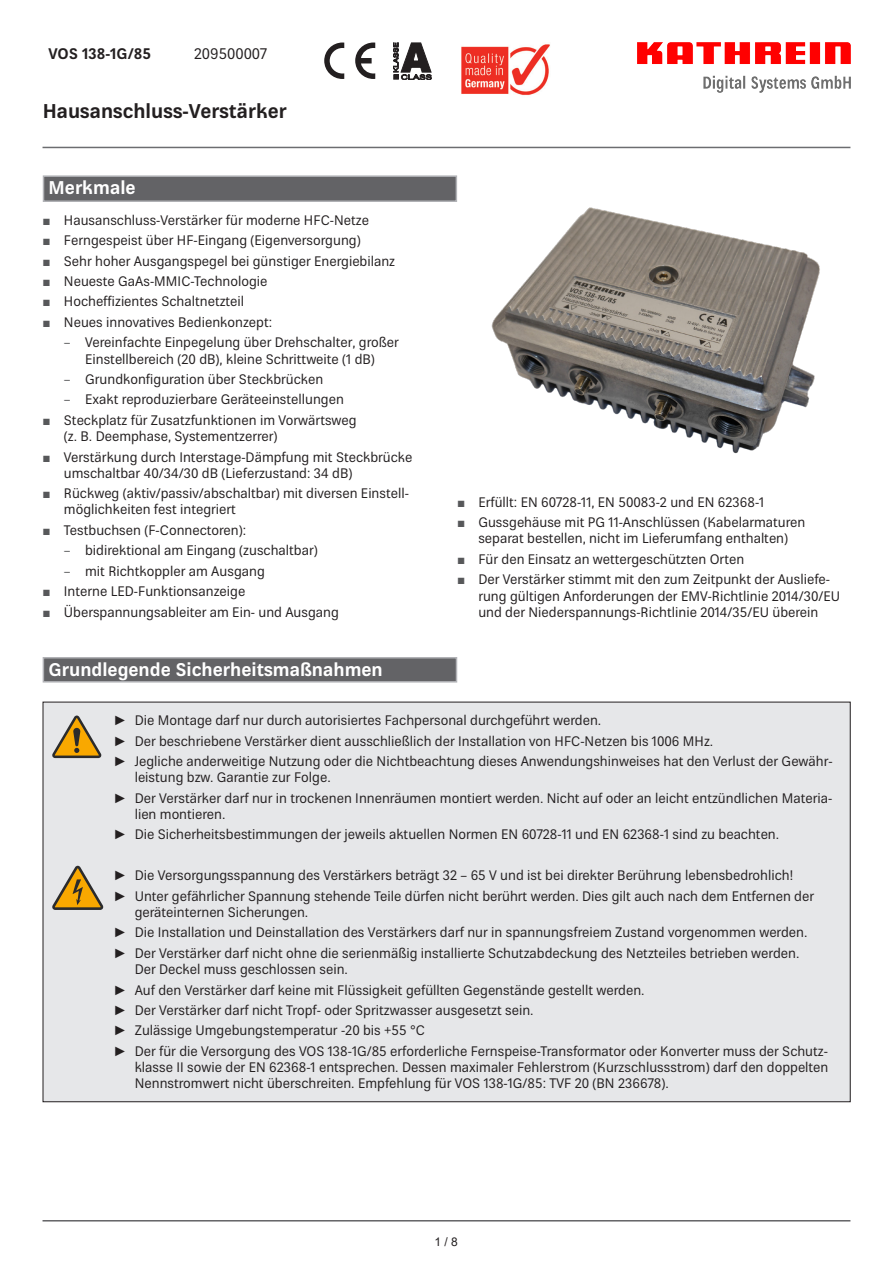
<style>
.page{position:relative;width:893px;height:1263px;background:#fff}
.page>*{position:absolute;margin:0;border:0;box-sizing:border-box;transform-origin:0 0}
.t1{font:700 19.5px "Kathrein 75";color:#231f20}
.Überschrift_1{font:700 18px "Kathrein 75";color:#fff}
.t2{font:700 15px "Kathrein 75";color:#231f20}
.t3{font:15px "Kathrein 55";color:#231f20}
.t4{font:13.5px/16.2px "Kathrein 55";color:#231f20}
.t5{font:12px "Arial";color:#231f20}
.s1{font-family:"Arial";color:#57585a}
.s2{color:#57585a}
.s3{font-family:"Arial"}
</style>
<div class="page">
<hr style="left:43px;top:1220px;width:807px;height:1px;background:#636366">
<div style="left:44px;top:176px;width:412px;height:25px;background:#636366"></div>
<div style="left:43px;top:175px;width:414px;height:27px;border:2px solid #b2b3b7"></div>
<div style="left:43px;top:658px;width:413px;height:24px;background:#636366"></div>
<div style="left:43px;top:657px;width:414px;height:25px;border:2px solid #b2b3b7"></div>
<svg style="left:324px;top:43px;width:51px;height:36px"></svg>
<svg style="left:393px;top:43px;width:39px;height:37px"></svg>
<img style="left:461px;top:44px;width:89px;height:52px">
<hr style="left:43px;top:147px;width:807px;height:1px;background:#6c6d70">
<div style="left:42px;top:701px;width:809px;height:401px;background:#e6e7e9"></div>
<img style="left:491px;top:207px;width:329px;height:247px">
<img style="left:638px;top:43px;width:212px;height:49px">
<p class="t2" style="left:49px;top:43px;width:104px">VOS 138-1G/85</p>
<p class="t3" style="left:194px;top:44px;width:74px">209500007</p>
<p class="t1" style="left:43px;top:97px;width:245px">Hausanschluss-Verstärker</p>
<p class="Überschrift_1" style="left:49px;top:175px;width:89px">Merkmale</p>
<p class="t4" style="left:43px;top:212px;width:328px"><span class="s1">■</span> Hausanschluss-Verstärker für moderne HFC-Netze</p>
<p class="t4" style="left:43px;top:232px;width:320px"><span class="s1">■</span> Ferngespeist über HF-Eingang (Eigenversorgung)</p>
<p class="t4" style="left:43px;top:253px;width:354px"><span class="s1">■</span> Sehr hoher Ausgangspegel bei günstiger Energiebilanz</p>
<p class="t4" style="left:43px;top:273px;width:226px"><span class="s1">■</span> Neueste GaAs-MMIC-Technologie</p>
<p class="t4" style="left:43px;top:294px;width:203px"><span class="s1">■</span> Hocheffizientes Schaltnetzteil</p>
<p class="t4" style="left:43px;top:314px;width:231px"><span class="s1">■</span> Neues innovatives Bedienkonzept:</p>
<p class="t4" style="left:64px;top:335px;width:336px;text-align:center"><span class="s2">–</span> Vereinfachte Einpegelung über Drehschalter, großer<br>Einstellbereich (20 dB), kleine Schrittweite (1 dB)</p>
<p class="t4" style="left:64px;top:371px;width:261px"><span class="s2">–</span> Grundkonfiguration über Steckbrücken</p>
<p class="t4" style="left:64px;top:392px;width:281px"><span class="s2">–</span> Exakt reproduzierbare Geräteeinstellungen</p>
<p class="t4" style="left:64px;top:412px;width:294px;text-indent:-21px"><span class="s1">■</span> Steckplatz für Zusatzfunktionen im Vorwärtsweg (z. B. Deemphase, Systementzerrer)</p>
<p class="t4" style="left:64px;top:449px;width:350px;text-indent:-21px"><span class="s1">■</span> Verstärkung durch Interstage-Dämpfung mit Steckbrücke umschaltbar 40/34/30 dB (Lieferzustand: 34 dB)</p>
<p class="t4" style="left:64px;top:485px;width:347px;text-indent:-21px"><span class="s1">■</span> Rückweg (aktiv/passiv/abschaltbar) mit diversen Einstell&shy;möglichkeiten fest integriert</p>
<p class="t4" style="left:43px;top:522px;width:205px"><span class="s1">■</span> Testbuchsen (F-Connectoren):</p>
<p class="t4" style="left:64px;top:542px;width:255px"><span class="s2">–</span> bidirektional am Eingang (zuschaltbar)</p>
<p class="t4" style="left:64px;top:563px;width:202px"><span class="s2">–</span> mit Richtkoppler am Ausgang</p>
<p class="t4" style="left:43px;top:583px;width:204px"><span class="s1">■</span> Interne LED-Funktionsanzeige</p>
<p class="t4" style="left:43px;top:604px;width:298px"><span class="s1">■</span> Überspannungsableiter am Ein- und Ausgang</p>
<p class="Überschrift_1" style="left:48px;top:657px;width:336px">Grundlegende Sicherheitsmaßnahmen</p>
<p class="t4" style="left:457px;top:494px;width:309px"><span class="s1">■</span> Erfüllt: EN 60728-11, EN 50083-2 und EN 62368-1</p>
<p class="t4" style="left:457px;top:514px;width:350px;text-align:center"><span class="s1">■</span> Gussgehäuse mit PG 11-Anschlüssen (Kabelarmaturen separat bestellen, nicht im Lieferumfang enthalten)</p>
<p class="t4" style="left:457px;top:551px;width:289px"><span class="s1">■</span> Für den Einsatz an wettergeschützten Orten</p>
<p class="t4" style="left:478px;top:571px;width:363px;text-indent:-21px"><span class="s1">■</span> Der Verstärker stimmt mit den zum Zeitpunkt der Ausliefe&shy;rung gültigen Anforderungen der EMV-Richtlinie 2014/30/EU und der Niederspannungs-Richtlinie 2014/35/EU überein</p>
<p class="t4" style="left:113px;top:712px;width:489px"><span class="s3">►</span> Die Montage darf nur durch autorisiertes Fachpersonal durchgeführt werden.</p>
<p class="t4" style="left:113px;top:733px;width:601px"><span class="s3">►</span> Der beschriebene Verstärker dient ausschließlich der Installation von HFC-Netzen bis 1006 MHz.</p>
<p class="t4" style="left:135px;top:753px;width:699px;text-indent:-21px"><span class="s3">►</span> Jegliche anderweitige Nutzung oder die Nichtbeachtung dieses Anwendungshinweises hat den Verlust der Gewähr&shy;leistung bzw. Garantie zur Folge.</p>
<p class="t4" style="left:135px;top:790px;width:699px;text-indent:-21px"><span class="s3">►</span> Der Verstärker darf nur in trockenen Innenräumen montiert werden. Nicht auf oder an leicht entzündlichen Materia&shy;lien montieren.</p>
<p class="t4" style="left:113px;top:826px;width:667px"><span class="s3">►</span> Die Sicherheitsbestimmungen der jeweils aktuellen Normen EN 60728-11 und EN 62368-1 sind zu beachten.</p>
<p class="t4" style="left:113px;top:867px;width:681px"><span class="s3">►</span> Die Versorgungsspannung des Verstärkers beträgt 32 – 65 V und ist bei direkter Berührung lebensbedrohlich!</p>
<p class="t4" style="left:135px;top:888px;width:681px;text-indent:-21px"><span class="s3">►</span> Unter gefährlicher Spannung stehende Teile dürfen nicht berührt werden. Dies gilt auch nach dem Entfernen der geräteinternen Sicherungen.</p>
<p class="t4" style="left:113px;top:925px;width:695px"><span class="s3">►</span> Die Installation und Deinstallation des Verstärkers darf nur in spannungsfreiem Zustand vorgenommen werden.</p>
<p class="t4" style="left:135px;top:945px;width:666px;text-indent:-21px"><span class="s3">►</span> Der Verstärker darf nicht ohne die serienmäßig installierte Schutzabdeckung des Netzteiles betrieben werden.<br>Der Deckel muss geschlossen sein.</p>
<p class="t4" style="left:113px;top:982px;width:533px"><span class="s3">►</span> Auf den Verstärker darf keine mit Flüssigkeit gefüllten Gegenstände gestellt werden.</p>
<p class="t4" style="left:113px;top:1002px;width:422px"><span class="s3">►</span> Der Verstärker darf nicht Tropf- oder Spritzwasser ausgesetzt sein.</p>
<p class="t4" style="left:113px;top:1023px;width:313px"><span class="s3">►</span> Zulässige Umgebungstemperatur -20 bis +55 °C</p>
<p class="t4" style="left:135px;top:1043px;width:695px;text-align:justify;text-indent:-21px"><span class="s3">►</span> Der für die Versorgung des VOS 138-1G/85 erforderliche Fernspeise-Transformator oder Konverter muss der Schutz&shy;klasse II sowie der EN 62368-1 entsprechen. Dessen maximaler Fehlerstrom (Kurzschlussstrom) darf den doppelten Nennstromwert nicht überschreiten. Empfehlung für VOS 138-1G/85: TVF 20 (BN 236678).</p>
<p class="t5" style="left:434px;top:1233px;width:25px">1 / 8</p>
</div>
